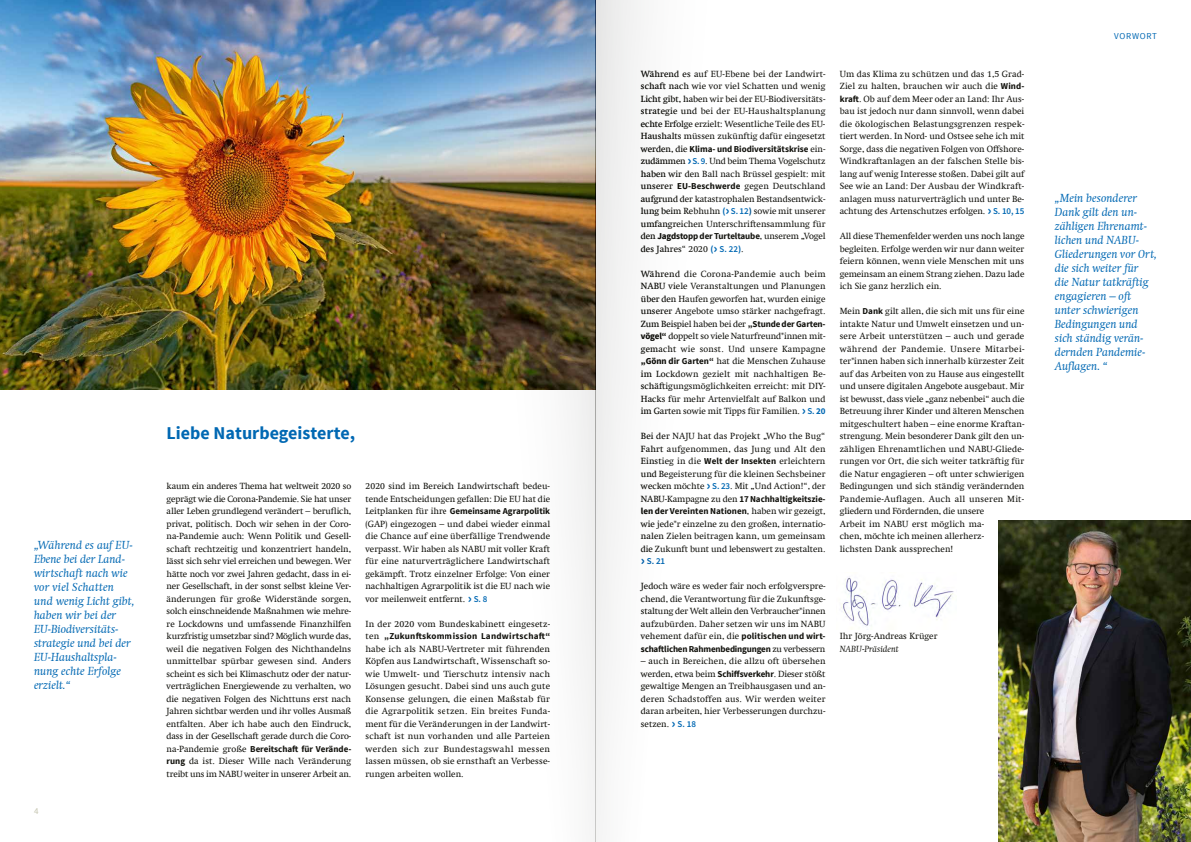
<style>
.page{position:relative;width:1191px;height:842px;background:#fff}
.page>*{position:absolute;margin:0;border:0;box-sizing:border-box;transform-origin:0 0}
.t1{font:700 18px "Source Sans Pro";color:#0068b3}
.t2{font:italic 11.8px/14px "Swift Com";color:#0068b3}
.t3{font:9px/12.5px "Swift Com";color:#12120d;text-align:justify}
.t4{font:700 9px/12.5px "Source Sans Pro";letter-spacing:-.005em;color:#12120d}
.t5{font:700 9px "Source Sans Pro";letter-spacing:.025em;color:#12120d}
.t6{font:italic 9px "Swift Com";color:#12120d}
.t7{font:9px "Source Sans Pro";letter-spacing:.075em;color:#0068b3}
.t8{font:600 9px "Source Sans Pro";color:#0068b3}
.t9{font:9px "Source Sans Pro";color:#c5c5b0}
.s1{font-family:"Swift Com";font-weight:400}
.s2{font-family:"Source Sans Pro";font-weight:700}
.s3{font-family:"Source Sans Pro";font-weight:700;font-size:14px;color:#0068b3}
.s4{font-family:"Source Sans Pro";font-weight:600;color:#0068b3}
.s5{font-family:"Source Sans Pro";font-weight:700;color:#0068b3}
.s6{font-family:"Source Sans Pro";font-weight:700;color:#00508c}
.s7{font-weight:700;font-size:14px}
</style>
<div class="page">
<img style="left:998px;top:521px;width:193px;height:321px">
<img style="left:0;top:0;width:446px;height:389px">
<img style="left:841px;top:577px;width:113px;height:50px">
<div style="left:595px;top:0;width:150px;height:842px;background:linear-gradient(to right,#f2f2f2,#fff)"></div>
<img style="left:446px;top:0;width:149px;height:842px">
<svg style="left:595px;top:0;width:1px;height:842px"></svg>
<h2 class="t2" style="left:34px;top:538px;width:102px">„Während es auf EU-<br>Ebene bei der Land&shy;wirtschaft nach wie vor viel Schatten und wenig Licht gibt, haben wir bei der<br>EU-Biodiversitäts&shy;strategie und bei der<br>EU-Haushaltspla&shy;nung echte Erfolge erzielt.“</h2>
<p class="t9" style="left:34px;top:806px;width:6px">4</p>
<h1 class="t1" style="left:167px;top:422px;width:190px">Liebe Naturbegeisterte,</h1>
<p class="t3" style="left:167px;top:480px;width:186px">kaum ein anderes Thema hat weltweit 2020 so geprägt wie die Corona-Pandemie. Sie hat unser aller Leben grundlegend verändert – beruflich, privat, politisch. Doch wir sehen in der Coro&shy;na-Pandemie auch: Wenn Politik und Gesell&shy;schaft rechtzeitig und konzentriert handeln, lässt sich sehr viel erreichen und bewegen. Wer hätte noch vor zwei Jahren gedacht, dass in ei&shy;ner Gesellschaft, in der sonst selbst kleine Ver&shy;änderungen für große Widerstände sorgen, solch einschneidende Maßnahmen wie mehre&shy;re Lockdowns und umfassende Finanzhilfen kurzfristig umsetzbar sind? Möglich wurde das, weil die negativen Folgen des Nichthandelns unmittelbar spürbar gewesen sind. Anders scheint es sich bei Klimaschutz oder der natur&shy;verträglichen Energiewende zu verhalten, wo die negativen Folgen des Nichttuns erst nach Jahren sichtbar werden und ihr volles Ausmaß entfalten. Aber ich habe auch den Eindruck, dass in der Gesellschaft gerade durch die Coro-</p>
<p class="t4" style="left:167px;top:743px;width:186px"><span class="s1">na-Pandemie große</span> Bereitschaft für Verände-</p>
<p class="t3" style="left:167px;top:755px;width:186px"><span class="s2">rung</span> da ist. Dieser Wille nach Veränderung treibt uns im NABU weiter in unserer Arbeit an.</p>
<p class="t3" style="left:365px;top:480px;width:186px">2020 sind im Bereich Landwirtschaft bedeu&shy;tende Entscheidungen gefallen: Die EU hat die</p>
<p class="t4" style="left:365px;top:505px;width:186px"><span class="s1">Leitplanken für ihre</span> Gemeinsame Agrarpolitik</p>
<p class="t3" style="left:365px;top:517px;width:186px">(GAP) eingezogen – und dabei wieder einmal die Chance auf eine überfällige Trendwende verpasst. Wir haben als NABU mit voller Kraft für eine naturverträglichere Landwirtschaft gekämpft. Trotz einzelner Erfolge: Von einer nachhaltigen Agrarpolitik ist die EU nach wie vor meilenweit entfernt. <span class="s3">›</span> <span class="s4">S. 8</span></p>
<p class="t3" style="left:365px;top:617px;width:186px">In der 2020 vom Bundeskabinett eingesetz-</p>
<p class="t5" style="left:365px;top:630px;width:186px"><span class="s1">ten</span> „Zukunftskommission Landwirtschaft“</p>
<p class="t3" style="left:365px;top:642px;width:186px">habe ich als NABU-Vertreter mit führenden Köpfen aus Landwirtschaft, Wissenschaft so&shy;wie Umwelt- und Tierschutz intensiv nach Lösungen gesucht. Dabei sind uns auch gute Konsense gelungen, die einen Maßstab für die Agrarpolitik setzen. Ein breites Funda&shy;ment für die Veränderungen in der Landwirt&shy;schaft ist nun vorhanden und alle Parteien werden sich zur Bundestagswahl messen lassen müssen, ob sie ernsthaft an Verbesse&shy;rungen arbeiten wollen.</p>
<p class="t3" style="left:641px;top:67px;width:186px">Während es auf EU-Ebene bei der Landwirt&shy;schaft nach wie vor viel Schatten und wenig Licht gibt, haben wir bei der EU-Biodiversitäts&shy;strategie und bei der EU-Haushaltsplanung echte Erfolge erzielt: Wesentliche Teile des EU-Haushalts müssen zukünftig dafür eingesetzt</p>
<p class="t4" style="left:641px;top:143px;width:186px"><span class="s1">werden, die</span> Klima- und Biodiversitätskrise <span class="s1">ein-</span></p>
<p class="t3" style="left:641px;top:155px;width:186px">zudämmen <span class="s3">›</span> <span class="s4">S. 9</span>. Und beim Thema Vogelschutz haben wir den Ball nach Brüssel gespielt: mit unserer <span class="s2">EU-Beschwerde</span> gegen Deutschland aufgrund der katastrophalen Bestandsentwick&shy;lung beim Rebhuhn <span class="s5">(</span><span class="s3">›</span> <span class="s4">S. 12</span><span class="s6">)</span> sowie mit unserer umfangreichen Unterschriftensammlung für</p>
<p class="t4" style="left:641px;top:230px;width:186px"><span class="s1">den</span> Jagdstopp der Turteltaube<span class="s1">, unserem „Vogel</span></p>
<p class="t3" style="left:641px;top:242px;width:104px">des Jahres“ 2020 <span class="s5">(</span><span class="s3">›</span> <span class="s4">S. 22</span><span class="s5">)</span>.</p>
<p class="t3" style="left:641px;top:267px;width:186px">Während die Corona-Pandemie auch beim NABU viele Veranstaltungen und Planungen über den Haufen geworfen hat, wurden einige unserer Angebote umso stärker nachgefragt.<br>Zum Beispiel haben bei der <span class="s2">„Stunde der Garten&shy;vögel“</span> doppelt so viele Naturfreund*innen mit&shy;gemacht wie sonst. Und unsere Kampagne <span class="s2">„Gönn dir Garten“</span> hat die Menschen Zuhause im Lockdown gezielt mit nachhaltigen Be&shy;schäftigungsmöglichkeiten erreicht: mit DIY-Hacks für mehr Artenvielfalt auf Balkon und im Garten sowie mit Tipps für Familien. <span class="s3">›</span> <span class="s4">S.</span> <span class="s5">20</span></p>
<p class="t3" style="left:641px;top:430px;width:186px">Bei der NAJU hat das Projekt „Who the Bug“ Fahrt aufgenommen, das Jung und Alt den Einstieg in die <span class="s2">Welt der Insekten</span> erleichtern und Begeisterung für die kleinen Sechsbeiner wecken möchte <span class="s3">›</span> <span class="s4">S. 23</span>. Mit „Und Action!“, der</p>
<p class="t4" style="left:641px;top:493px;width:186px"><span class="s1">NABU-Kampagne zu den</span> 17 Nachhaltigkeitszie&shy;len der Vereinten Nationen<span class="s1">, haben wir gezeigt,</span></p>
<p class="t3" style="left:641px;top:517px;width:186px">wie jede*r einzelne zu den großen, internatio&shy;nalen Zielen beitragen kann, um gemeinsam die Zukunft bunt und lebenswert zu gestalten.</p>
<p class="t8" style="left:641px;top:556px;width:26px"><span class="s7">›</span> S. 21</p>
<p class="t3" style="left:641px;top:580px;width:186px">Jedoch wäre es weder fair noch erfolgverspre&shy;chend, die Verantwortung für die Zukunftsge&shy;staltung der Welt allein den Verbraucher*innen aufzubürden. Daher setzen wir uns im NABU vehement dafür ein, die <span class="s2">politischen und wirt-</span></p>
<p class="t4" style="left:641px;top:643px;width:186px">schaftlichen Rahmenbedingungen <span class="s1">zu verbessern</span></p>
<p class="t3" style="left:641px;top:655px;width:186px">– auch in Bereichen, die allzu oft übersehen werden, etwa beim <span class="s2">Schiffsverkehr</span>. Dieser stößt gewaltige Mengen an Treibhausgasen und an&shy;deren Schadstoffen aus. Wir werden weiter daran arbeiten, hier Verbesserungen durchzu&shy;setzen. <span class="s3">›</span> <span class="s4">S. 18</span></p>
<p class="t3" style="left:839px;top:67px;width:186px">Um das Klima zu schützen und das 1,5 Grad-Ziel zu halten, brauchen wir auch die <span class="s2">Wind&shy;kraft</span>. Ob auf dem Meer oder an Land: Ihr Aus&shy;bau ist jedoch nur dann sinnvoll, wenn dabei die ökologischen Belastungsgrenzen respek&shy;tiert werden. In Nord- und Ostsee sehe ich mit Sorge, dass die negativen Folgen von Offshore-Windkraftanlagen an der falschen Stelle bis&shy;lang auf wenig Interesse stoßen. Dabei gilt auf See wie an Land: Der Ausbau der Windkraft&shy;anlagen muss naturverträglich und unter Be&shy;achtung des Artenschutzes erfolgen. <span class="s3">›</span> <span class="s4">S. 10, 15</span></p>
<p class="t3" style="left:839px;top:230px;width:186px">All diese Themenfelder werden uns noch lange begleiten. Erfolge werden wir nur dann weiter feiern können, wenn viele Menschen mit uns gemeinsam an einem Strang ziehen. Dazu lade ich Sie ganz herzlich ein.</p>
<p class="t3" style="left:839px;top:305px;width:186px;text-align:left">Mein <span class="s2">Dank</span> gilt allen, die sich mit uns für eine intakte Natur und Umwelt einsetzen und un&shy;sere Arbeit unterstützen – auch und gerade während der Pandemie. Unsere Mitarbei&shy;ter*innen haben sich innerhalb kürzester Zeit auf das Arbeiten von zu Hause aus eingestellt und unsere digitalen Angebote ausgebaut. Mir ist bewusst, dass viele „ganz nebenbei“ auch die Betreuung ihrer Kinder und älteren Menschen mitgeschultert haben – eine enorme Kraftan&shy;strengung. Mein besonderer Dank gilt den un&shy;zähligen Ehrenamtlichen und NABU-Gliede&shy;rungen vor Ort, die sich weiter tatkräftig für die Natur engagieren – oft unter schwierigen Bedingungen und sich ständig verändernden Pandemie-Auflagen. Auch all unseren Mit&shy;gliedern und Fördernden, die unsere<br>Arbeit im NABU erst möglich ma-<br>chen, möchte ich meinen allerherz-<br>lichsten Dank aussprechen!</p>
<p class="t3" style="left:839px;top:630px;width:99px">Ihr Jörg-Andreas Krüger</p>
<p class="t6" style="left:839px;top:643px;width:60px">NABU-Präsident</p>
<p class="t7" style="left:1114px;top:31px;width:44px">VORWORT</p>
<p class="t2" style="left:1054px;top:190px;width:104px">„Mein besonderer<br>Dank gilt den un&shy;zähligen Ehrenamt&shy;lichen und NABU-<br>Gliederungen vor Ort, die sich weiter für<br>die Natur tatkräftig engagieren – oft unter schwierigen<br>Bedingungen und sich ständig verän&shy;dernden Pandemie-<br>Auflagen. “</p>
</div>
